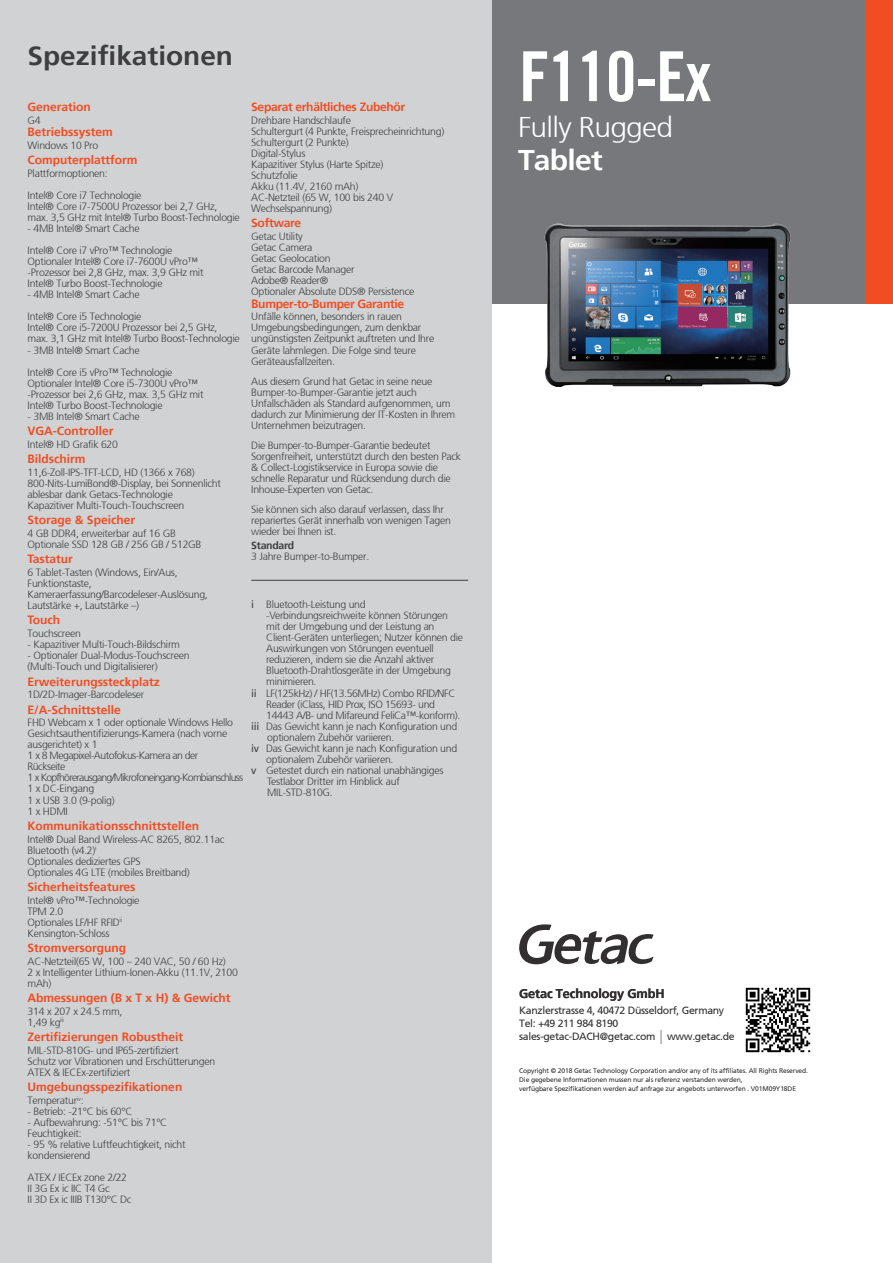
<style>
.page{position:relative;width:893px;height:1263px;background:#fff}
.page>*{position:absolute;margin:0;border:0;box-sizing:border-box;transform-origin:0 0}
.t1{font:700 condensed 69px "Trade Gothic No.20";letter-spacing:-.025em;color:#fff}
.t2{font:300 28.5px "Frutiger 45";letter-spacing:-.025em;color:#fff;scale:1.05 1}
.t3{font:700 28.5px "Frutiger 65";letter-spacing:-.025em;color:#fff;scale:1.05 1}
.t4{font:700 26.55px "Frutiger 65";color:#3e3e3f;scale:1.05 1}
.t5{font:700 12.75px "Frutiger 65";letter-spacing:-.01em;color:#312f30}
.t6{font:700 12px "Frutiger 65";color:#f04d22}
.t7{font:700 12px "Frutiger 65";letter-spacing:-.025em;color:#f04d22}
.t8{font:300 10.5px/11.1px "Frutiger 45";letter-spacing:-.025em;color:#3e3e3f}
.t9{font:10.5px/13.5px "Frutiger 55 Roman";letter-spacing:-.03em;color:#312f30}
.t10{font:700 10.5px "Frutiger 65";letter-spacing:-.025em;color:#3e3e3f}
.t11{font:6.75px/9px "Frutiger 55 Roman";letter-spacing:-.02em;color:#312f30}
.s1{font-family:"Frutiger 55 Roman";font-weight:400}
.s2{font-size:19.8px}
</style>
<div class="page">
<div style="left:492px;top:0;width:401px;height:303px;background:#76787b"></div>
<div style="left:865px;top:0;width:28px;height:303px;background:#f04d22"></div>
<div style="left:0;top:0;width:492px;height:1263px;background:#d1d2d4"></div>
<img style="left:529px;top:223px;width:275px;height:164px">
<svg style="left:519px;top:924px;width:135px;height:40px"></svg>
<img style="left:745px;top:987px;width:66px;height:66px">
<hr style="left:251px;top:580px;width:217px;height:1px;background:#3e3e3f">
<h3 class="t4" style="left:28px;top:40px;width:197px">Spezifikationen</h3>
<p class="t6" style="left:28px;top:100px;width:65px">Generation</p>
<p class="t8" style="left:28px;top:115px;width:15px">G4</p>
<p class="t6" style="left:28px;top:125px;width:87px">Betriebssystem</p>
<p class="t8" style="left:28px;top:140px;width:72px">Windows 10 Pro</p>
<p class="t6" style="left:28px;top:153px;width:112px">Computerplattform</p>
<p class="t8" style="left:28px;top:163px;width:115px;line-height:22px">Plattformoptionen:<br>Intel® Core i7 Technologie</p>
<p class="t8" style="left:28px;top:201px;width:214px">Intel® Core i7-7500U Prozessor bei 2,7 GHz, max. 3,5 GHz mit Intel® Turbo Boost-Technologie</p>
<p class="t8" style="left:28px;top:218px;width:146px;line-height:22px">- 4MB Intel® Smart Cache<br>Intel® Core i7 vPro™ Technologie</p>
<p class="t8" style="left:28px;top:256px;width:177px">Optionaler Intel® Core i7-7600U vPro™ -Prozessor bei 2,8 GHz, max. 3,9 GHz mit<br>Intel® Turbo Boost-Technologie</p>
<p class="t8" style="left:28px;top:284px;width:115px;line-height:22px">- 4MB Intel® Smart Cache<br>Intel® Core i5 Technologie</p>
<p class="t8" style="left:28px;top:322px;width:214px">Intel® Core i5-7200U Prozessor bei 2,5 GHz, max. 3,1 GHz mit Intel® Turbo Boost-Technologie</p>
<p class="t8" style="left:28px;top:339px;width:146px;line-height:22px">- 3MB Intel® Smart Cache<br>Intel® Core i5 vPro™ Technologie</p>
<p class="t8" style="left:28px;top:378px;width:177px">Optionaler Intel® Core i5-7300U vPro™ -Prozessor bei 2,6 GHz, max. 3,5 GHz mit<br>Intel® Turbo Boost-Technologie</p>
<p class="t8" style="left:28px;top:411px;width:114px">- 3MB Intel® Smart Cache</p>
<p class="t6" style="left:28px;top:424px;width:87px">VGA-Controller</p>
<p class="t8" style="left:28px;top:439px;width:92px">Intel® HD Grafik 620</p>
<p class="t6" style="left:28px;top:452px;width:59px">Bildschirm</p>
<p class="t8" style="left:28px;top:467px;width:195px">11,6-Zoll-IPS-TFT-LCD, HD (1366 x 768)<br>800-Nits-LumiBond®-Display, bei Sonnenlicht ablesbar dank Getacs-Technologie Kapazitiver Multi-Touch-Touchscreen</p>
<p class="t6" style="left:28px;top:513px;width:109px">Storage &amp; Speicher</p>
<p class="t8" style="left:28px;top:528px;width:175px">4 GB DDR4, erweiterbar auf 16 GB<br>Optionale SSD 128 GB / 256 GB / 512GB</p>
<p class="t6" style="left:28px;top:552px;width:47px">Tastatur</p>
<p class="t8" style="left:28px;top:567px;width:182px">6 Tablet-Tasten (Windows, Ein/Aus,<br>Funktionstaste,<br>Kameraerfassung/Barcodeleser-Auslösung,<br>Lautstärke +, Lautstärke –)</p>
<p class="t6" style="left:28px;top:613px;width:34px">Touch</p>
<p class="t8" style="left:28px;top:628px;width:55px">Touchscreen</p>
<p class="t8" style="left:28px;top:639px;width:154px">- Kapazitiver Multi-Touch-Bildschirm</p>
<p class="t8" style="left:28px;top:650px;width:164px">- Optionaler Dual-Modus-Touchscreen (Multi-Touch und Digitalisierer)</p>
<p class="t6" style="left:28px;top:674px;width:134px">Erweiterungssteckplatz</p>
<p class="t8" style="left:28px;top:689px;width:118px">1D/2D-Imager-Barcodeleser</p>
<p class="t6" style="left:28px;top:702px;width:95px">E/A-Schnittstelle</p>
<p class="t8" style="left:28px;top:717px;width:217px">FHD Webcam x 1 oder optionale Windows Hello<br>Gesichtsauthentifizierungs-Kamera (nach vorne ausgerichtet) x 1<br>1 x 8 Megapixel-Autofokus-Kamera an der<br>Rückseite<br>1 x Kopfhörerausgang/Mikrofoneingang-Kombianschluss<br>1 x DC-Eingang<br>1 x USB 3.0 (9-polig)<br>1 x HDMI</p>
<p class="t6" style="left:28px;top:819px;width:173px">Kommunikationsschnittstellen</p>
<p class="t8" style="left:28px;top:833px;width:198px">Intel® Dual Band Wireless-AC 8265, 802.11ac<br>Bluetooth (v4.2)<sup>i<br></sup>Optionales dediziertes GPS<br>Optionales 4G LTE (mobiles Breitband)</p>
<p class="t6" style="left:28px;top:880px;width:109px">Sicherheitsfeatures</p>
<p class="t8" style="left:28px;top:895px;width:113px">Intel® vPro™-Technologie<br>TPM 2.0<br>Optionales LF/HF RFID<sup>ii<br></sup>Kensington-Schloss</p>
<p class="t6" style="left:28px;top:941px;width:100px">Stromversorgung</p>
<p class="t8" style="left:28px;top:956px;width:212px">AC-Netzteil(65 W, 100 – 240 VAC, 50 / 60 Hz)<br>2 x Intelligenter Lithium-Ionen-Akku (11.1V, 2100 mAh)</p>
<p class="t6" style="left:28px;top:991px;width:204px">Abmessungen (B x T x H) &amp; Gewicht</p>
<p class="t8" style="left:28px;top:1006px;width:96px">314 x 207 x 24.5 mm,<br>1,49 kg<sup>iii</sup></p>
<p class="t6" style="left:28px;top:1030px;width:157px">Zertifizierungen Robustheit</p>
<p class="t8" style="left:28px;top:1045px;width:189px">MIL-STD-810G- und IP65-zertifiziert<br>Schutz vor Vibrationen und Erschütterungen<br>ATEX &amp; IECEx-zertifiziert</p>
<p class="t6" style="left:28px;top:1080px;width:156px">Umgebungsspezifikationen</p>
<p class="t8" style="left:28px;top:1095px;width:57px">Temperatur<sup>iv</sup>:</p>
<p class="t8" style="left:28px;top:1106px;width:106px">- Betrieb: -21°C bis 60°C</p>
<p class="t8" style="left:28px;top:1117px;width:141px">- Aufbewahrung: -51°C bis 71°C<br>Feuchtigkeit:</p>
<p class="t8" style="left:28px;top:1139px;width:160px">- 95 % relative Luftfeuchtigkeit, nicht kondensierend</p>
<p class="t8" style="left:28px;top:1172px;width:105px">ATEX / IECEx zone 2/22<br>II 3G Ex ic IIC T4 Gc<br>II 3D Ex ic IIIB T130°C Dc</p>
<p class="t7" style="left:251px;top:100px;width:155px">Separat erhältliches Zubehör</p>
<p class="t8" style="left:251px;top:115px;width:194px">Drehbare Handschlaufe<br>Schultergurt (4 Punkte, Freisprecheinrichtung)<br>Schultergurt (2 Punkte)<br>Digital-Stylus<br>Kapazitiver Stylus (Harte Spitze)<br>Schutzfolie<br>Akku (11.4V, 2160 mAh)<br>AC-Netzteil (65 W, 100 bis 240 V<br>Wechselspannung)</p>
<p class="t7" style="left:251px;top:216px;width:51px">Software</p>
<p class="t8" style="left:251px;top:231px;width:165px">Getac Utility<br>Getac Camera<br>Getac Geolocation<br>Getac Barcode Manager<br>Adobe® Reader®<br>Optionaler Absolute DDS® Persistence</p>
<p class="t7" style="left:251px;top:296px;width:154px">Bumper-to-Bumper Garantie</p>
<p class="t8" style="left:251px;top:311px;width:184px">Unfälle können, besonders in rauen Umgebungsbedingungen, zum denkbar ungünstigsten Zeitpunkt auftreten und Ihre Geräte lahmlegen. Die Folge sind teure Geräteausfallzeiten.</p>
<p class="t8" style="left:251px;top:376px;width:206px">Aus diesem Grund hat Getac in seine neue Bumper-to-Bumper-Garantie jetzt auch Unfallschäden als Standard aufgenommen, um dadurch zur Minimierung der IT-Kosten in Ihrem Unternehmen beizutragen.</p>
<p class="t8" style="left:251px;top:440px;width:211px">Die Bumper-to-Bumper-Garantie bedeutet Sorgenfreiheit, unterstützt durch den besten Pack &amp; Collect-Logistikservice in Europa sowie die schnelle Reparatur und Rücksendung durch die Inhouse-Experten von Getac.</p>
<p class="t8" style="left:251px;top:504px;width:201px">Sie können sich also darauf verlassen, dass Ihr repariertes Gerät innerhalb von wenigen Tagen wieder bei Ihnen ist.</p>
<p class="t10" style="left:251px;top:539px;width:45px">Standard</p>
<p class="t8" style="left:251px;top:551px;width:119px">3 Jahre Bumper-to-Bumper.</p>
<p class="t8" style="left:251px;top:599px;width:116px"><span class="s1">i</span> Bluetooth-Leistung und</p>
<p class="t8" style="left:266px;top:610px;width:183px">-Verbindungsreichweite können Störungen</p>
<p class="t8" style="left:266px;top:621px;width:170px">mit der Umgebung und der Leistung an</p>
<p class="t8" style="left:266px;top:632px;width:198px">Client-Geräten unterliegen; Nutzer können die</p>
<p class="t8" style="left:266px;top:643px;width:169px">Auswirkungen von Störungen eventuell</p>
<p class="t8" style="left:266px;top:654px;width:169px">reduzieren, indem sie die Anzahl aktiver</p>
<p class="t8" style="left:266px;top:665px;width:186px">Bluetooth-Drahtlosgeräte in der Umgebung</p>
<p class="t8" style="left:266px;top:676px;width:52px">minimieren.</p>
<p class="t8" style="left:251px;top:687px;width:206px"><span class="s1">ii</span> LF(125kHz) / HF(13.56MHz) Combo RFID/NFC</p>
<p class="t8" style="left:266px;top:698px;width:170px">Reader (iClass, HID Prox, ISO 15693- und</p>
<p class="t8" style="left:266px;top:709px;width:196px">14443 A/B- und Mifareund FeliCa™-konform).</p>
<p class="t8" style="left:251px;top:720px;width:207px"><span class="s1">iii</span> Das Gewicht kann je nach Konfiguration und</p>
<p class="t8" style="left:267px;top:732px;width:129px">optionalem Zubehör variieren.</p>
<p class="t8" style="left:251px;top:743px;width:207px"><span class="s1">iv</span> Das Gewicht kann je nach Konfiguration und</p>
<p class="t8" style="left:266px;top:754px;width:129px">optionalem Zubehör variieren.</p>
<p class="t8" style="left:251px;top:765px;width:194px"><span class="s1">v</span> Getestet durch ein national unabhängiges</p>
<p class="t8" style="left:267px;top:776px;width:134px">Testlabor Dritter im Hinblick auf</p>
<p class="t8" style="left:267px;top:787px;width:67px">MIL-STD-810G.</p>
<h1 class="t1" style="left:519px;top:35px;width:194px">F110-Ex</h1>
<h2 class="t2" style="left:518px;top:111px;width:149px">Fully Rugged</h2>
<h2 class="t3" style="left:518px;top:143px;width:82px">Tablet</h2>
<p class="t5" style="left:519px;top:986px;width:147px">Getac Technology GmbH</p>
<p class="t9" style="left:519px;top:1003px;width:207px">Kanzlerstrasse 4, 40472 Düsseldorf, Germany<br>Tel: +49 211 984 8190</p>
<p class="t9" style="left:519px;top:1029px;width:217px">sales-getac-DACH@getac.com <span class="s2">I</span> www.getac.de</p>
<p class="t11" style="left:519px;top:1066px;width:290px">Copyright © 2018 Getac Technology Corporation and/or any of its affiliates. All Rights Reserved.<br>Die gegebene Informationen mussen nur als referenz verstanden werden,<br>verfügbare Spezifikationen werden auf anfrage zur angebots unterworfen . V01M09Y18DE</p>
</div>
